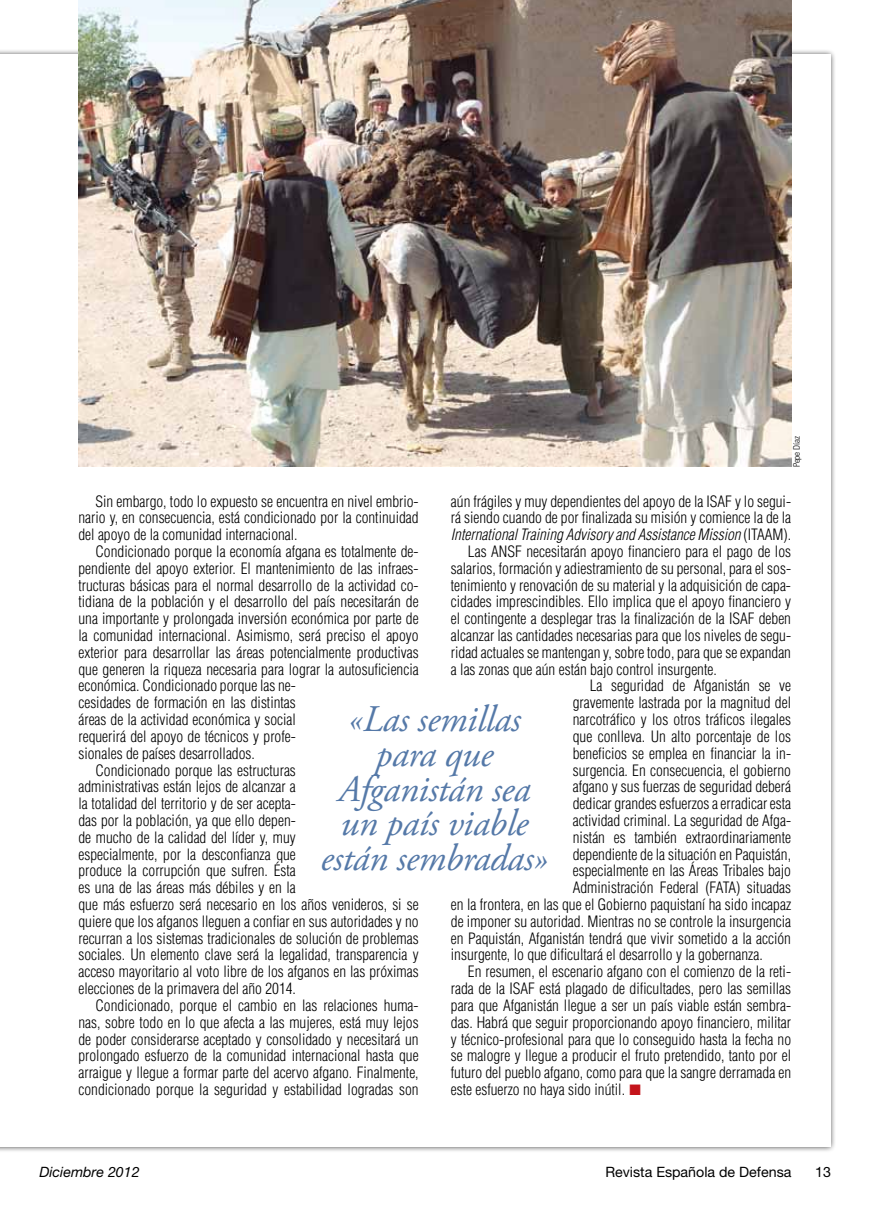
<style>
.page{position:relative;width:893px;height:1217px;background:#fff}
.page>*{position:absolute;margin:0;border:0;box-sizing:border-box;transform-origin:0 0}
.t1{font:italic 37.5px/34.5px "Adobe Garamond Pro";letter-spacing:-.01em;color:#5579a8;text-align:center}
.t2{font:300 condensed 15.3px/16.8px "Helvetica";color:#000;text-align:justify}
.t3{font:italic 300 condensed 15.3px "Helvetica";color:#000}
.t4{font:14.25px "Helvetica Neue";color:#000}
.t5{font:italic 14.25px "Helvetica Neue";color:#000}
.t6{font:300 condensed 9px "Univers";letter-spacing:-.005em;color:#000}
.s1{font-style:normal}
.s2{font-family:"European Pi Three";font-weight:400;font-stretch:normal;color:#c4141b}
</style>
<div class="page">
<img style="left:78px;top:0;width:713px;height:466px">
<p class="t6" style="left:791px;top:467px;width:33px;rotate:-90deg">Pepe Díaz</p>
<p class="t2" style="left:78px;top:492px;width:342px;text-indent:17px">Sin embargo, todo lo expuesto se encuentra en nivel embrio&shy;nario y, en consecuencia, está condicionado por la continuidad del apoyo de la comunidad internacional.</p>
<p class="t2" style="left:95px;top:542px;width:325px">Condicionado porque la economía afgana es totalmente de-</p>
<p class="t2" style="left:78px;top:559px;width:342px">pendiente del apoyo exterior. El mantenimiento de las infraes-</p>
<p class="t2" style="left:78px;top:576px;width:342px">tructuras básicas para el normal desarrollo de la actividad co-</p>
<p class="t2" style="left:78px;top:593px;width:342px">tidiana de la población y el desarrollo del país necesitarán de</p>
<p class="t2" style="left:78px;top:610px;width:342px">una importante y prolongada inversión económica por parte de</p>
<p class="t2" style="left:78px;top:626px;width:342px">la comunidad internacional. Asimismo, será preciso el apoyo</p>
<p class="t2" style="left:78px;top:643px;width:342px">exterior para desarrollar las áreas potencialmente productivas</p>
<p class="t2" style="left:78px;top:660px;width:342px">que generen la riqueza necesaria para lograr la autosuficiencia</p>
<p class="t2" style="left:78px;top:677px;width:219px">económica. Condicionado porque las ne-</p>
<p class="t2" style="left:78px;top:694px;width:219px">cesidades de formación en las distintas</p>
<p class="t2" style="left:78px;top:710px;width:219px">áreas de la actividad económica y social</p>
<p class="t2" style="left:78px;top:727px;width:219px">requerirá del apoyo de técnicos y profe-</p>
<p class="t2" style="left:78px;top:744px;width:178px">sionales de países desarrollados.</p>
<p class="t2" style="left:95px;top:761px;width:202px">Condicionado porque las estructuras</p>
<p class="t2" style="left:78px;top:778px;width:219px">administrativas están lejos de alcanzar a</p>
<p class="t2" style="left:78px;top:794px;width:219px">la totalidad del territorio y de ser acepta-</p>
<p class="t2" style="left:78px;top:811px;width:219px">das por la población, ya que ello depen-</p>
<p class="t2" style="left:78px;top:828px;width:219px">de mucho de la calidad del líder y, muy</p>
<p class="t2" style="left:78px;top:845px;width:219px">especialmente, por la desconfianza que</p>
<p class="t2" style="left:78px;top:862px;width:219px">produce la corrupción que sufren. Ésta</p>
<p class="t2" style="left:78px;top:878px;width:219px">es una de las áreas más débiles y en la</p>
<p class="t2" style="left:78px;top:895px;width:342px">que más esfuerzo será necesario en los años venideros, si se</p>
<p class="t2" style="left:78px;top:912px;width:342px">quiere que los afganos lleguen a confiar en sus autoridades y no</p>
<p class="t2" style="left:78px;top:929px;width:342px">recurran a los sistemas tradicionales de solución de problemas</p>
<p class="t2" style="left:78px;top:946px;width:342px">sociales. Un elemento clave será la legalidad, transparencia y</p>
<p class="t2" style="left:78px;top:962px;width:342px">acceso mayoritario al voto libre de los afganos en las próximas</p>
<p class="t2" style="left:78px;top:979px;width:219px">elecciones de la primavera del año 2014.</p>
<p class="t2" style="left:95px;top:996px;width:325px">Condicionado, porque el cambio en las relaciones huma-</p>
<p class="t2" style="left:78px;top:1013px;width:342px">nas, sobre todo en lo que afecta a las mujeres, está muy lejos</p>
<p class="t2" style="left:78px;top:1030px;width:342px">de poder considerarse aceptado y consolidado y necesitará un</p>
<p class="t2" style="left:78px;top:1046px;width:342px">prolongado esfuerzo de la comunidad internacional hasta que</p>
<p class="t2" style="left:78px;top:1063px;width:342px">arraigue y llegue a formar parte del acervo afgano. Finalmente,</p>
<p class="t2" style="left:78px;top:1080px;width:342px">condicionado porque la seguridad y estabilidad logradas son</p>
<p class="t2" style="left:451px;top:492px;width:342px">aún frágiles y muy dependientes del apoyo de la ISAF y lo segui-</p>
<p class="t2" style="left:451px;top:509px;width:342px">rá siendo cuando de por finalizada su misión y comience la de la</p>
<p class="t3" style="left:451px;top:525px;width:342px">International Training Advisory and Assistance Mission <span class="s1">(ITAAM).</span></p>
<p class="t2" style="left:468px;top:543px;width:325px">Las ANSF necesitarán apoyo financiero para el pago de los</p>
<p class="t2" style="left:451px;top:559px;width:342px">salarios, formación y adiestramiento de su personal, para el sos-</p>
<p class="t2" style="left:451px;top:576px;width:342px">tenimiento y renovación de su material y la adquisición de capa-</p>
<p class="t2" style="left:451px;top:593px;width:342px">cidades imprescindibles. Ello implica que el apoyo financiero y</p>
<p class="t2" style="left:451px;top:610px;width:342px">el contingente a desplegar tras la finalización de la ISAF deben</p>
<p class="t2" style="left:451px;top:627px;width:342px">alcanzar las cantidades necesarias para que los niveles de segu-</p>
<p class="t2" style="left:451px;top:643px;width:342px">ridad actuales se mantengan y, sobre todo, para que se expandan</p>
<p class="t2" style="left:451px;top:660px;width:267px">a las zonas que aún están bajo control insurgente.</p>
<p class="t2" style="left:590px;top:677px;width:203px">La seguridad de Afganistán se ve</p>
<p class="t2" style="left:573px;top:694px;width:220px">gravemente lastrada por la magnitud del</p>
<p class="t2" style="left:573px;top:711px;width:220px">narcotráfico y los otros tráficos ilegales</p>
<p class="t2" style="left:573px;top:727px;width:220px">que conlleva. Un alto porcentaje de los</p>
<p class="t2" style="left:573px;top:744px;width:220px">beneficios se emplea en financiar la in-</p>
<p class="t2" style="left:573px;top:761px;width:220px">surgencia. En consecuencia, el gobierno</p>
<p class="t2" style="left:573px;top:778px;width:220px">afgano y sus fuerzas de seguridad deberá</p>
<p class="t2" style="left:573px;top:794px;width:220px">dedicar grandes esfuerzos a erradicar esta</p>
<p class="t2" style="left:573px;top:811px;width:220px">actividad criminal. La seguridad de Afga-</p>
<p class="t2" style="left:573px;top:828px;width:220px">nistán es también extraordinariamente</p>
<p class="t2" style="left:573px;top:845px;width:220px">dependiente de la situación en Paquistán,</p>
<p class="t2" style="left:573px;top:862px;width:220px">especialmente en las Áreas Tribales bajo</p>
<p class="t2" style="left:573px;top:878px;width:220px">Administración Federal (FATA) situadas</p>
<p class="t2" style="left:451px;top:895px;width:342px">en la frontera, en las que el Gobierno paquistaní ha sido incapaz</p>
<p class="t2" style="left:451px;top:912px;width:342px">de imponer su autoridad. Mientras no se controle la insurgencia</p>
<p class="t2" style="left:451px;top:929px;width:342px">en Paquistán, Afganistán tendrá que vivir sometido a la acción</p>
<p class="t2" style="left:451px;top:946px;width:313px">insurgente, lo que dificultará el desarrollo y la gobernanza.</p>
<p class="t2" style="left:468px;top:962px;width:325px">En resumen, el escenario afgano con el comienzo de la reti-</p>
<p class="t2" style="left:451px;top:979px;width:342px">rada de la ISAF está plagado de dificultades, pero las semillas</p>
<p class="t2" style="left:451px;top:996px;width:342px">para que Afganistán llegue a ser un país viable están sembra-</p>
<p class="t2" style="left:451px;top:1013px;width:342px">das. Habrá que seguir proporcionando apoyo financiero, militar</p>
<p class="t2" style="left:451px;top:1030px;width:342px">y técnico-profesional para que lo conseguido hasta la fecha no</p>
<p class="t2" style="left:451px;top:1046px;width:342px">se malogre y llegue a producir el fruto pretendido, tanto por el</p>
<p class="t2" style="left:451px;top:1063px;width:342px">futuro del pueblo afgano, como para que la sangre derramada en</p>
<p class="t2" style="left:451px;top:1080px;width:192px">este esfuerzo no haya sido inútil. <span class="s2">L</span></p>
<h1 class="t1" style="left:320px;top:703px;width:229px">«Las semillas para que<br>Afganistán sea un país viable están sembradas»</h1>
<p class="t4" style="left:605px;top:1163px;width:188px">Revista Española de Defensa</p>
<p class="t4" style="left:815px;top:1163px;width:17px">13</p>
<p class="t5" style="left:39px;top:1163px;width:102px">Diciembre 2012</p>
<p class="t4" style="left:603px;top:1164px;width:188px">Revista Española de Defensa</p>
<p class="t4" style="left:813px;top:1164px;width:17px">13</p>
<p class="t5" style="left:37px;top:1164px;width:102px">Diciembre 2012</p>
</div>
